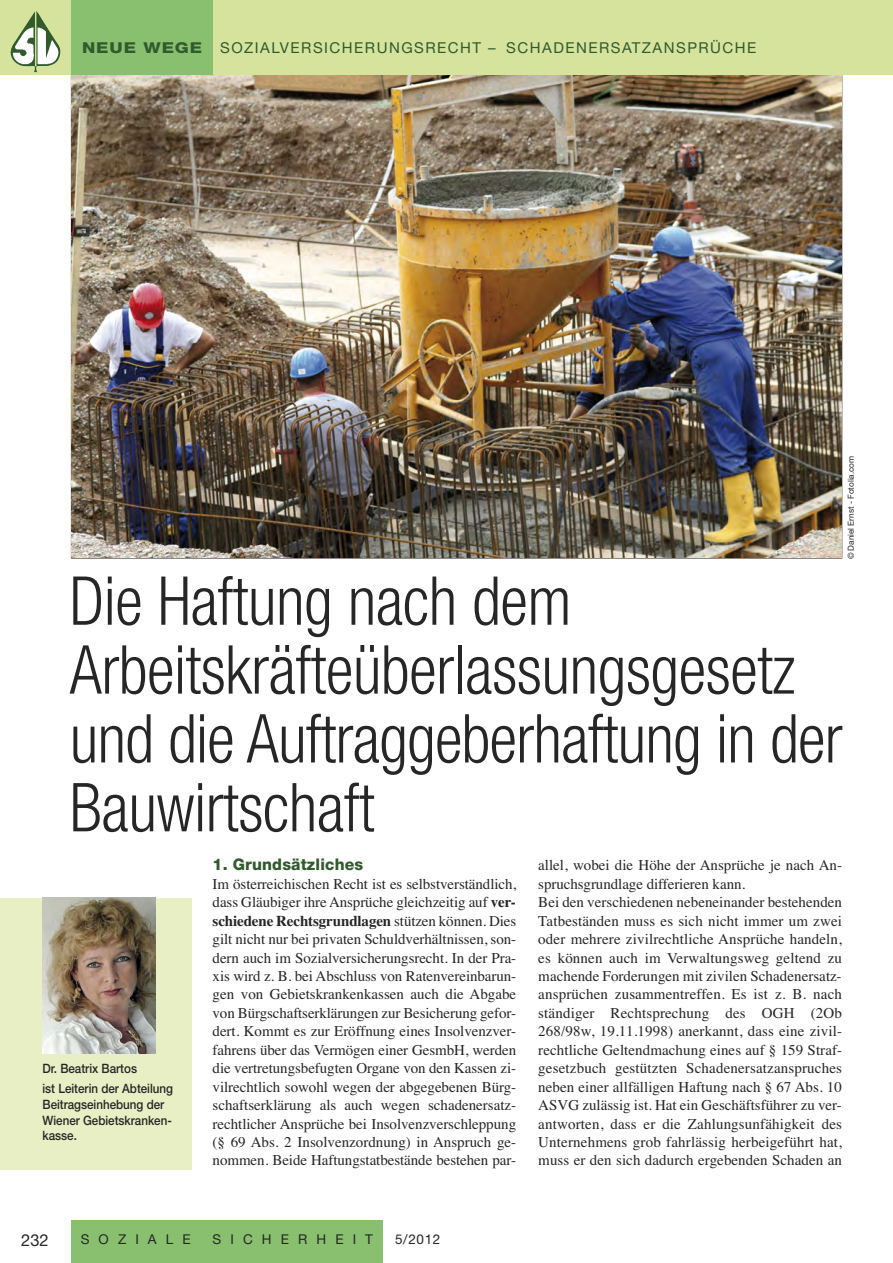
<style>
.page{position:relative;width:893px;height:1263px;background:#fff}
.page>*{position:absolute;margin:0;border:0;box-sizing:border-box;transform-origin:0 0}
.t1{font:300 condensed 67.5px/68.8px "Helvetica Neue LT Std";letter-spacing:-.005em;color:#272627;scale:.95 1}
.t2{font:16.5px "Helvetica Neue";color:#272627}
.t3{font:800 16.05px "Helvetica Neue";letter-spacing:.01em;color:#315a2d}
.t4{font:15px/18.5px "Times";letter-spacing:.005em;color:#272627;text-align:justify}
.t5{font:15px "Helvetica Neue";letter-spacing:.1em;color:#315a2d}
.t6{font:13.5px "Helvetica Neue";letter-spacing:.675em;color:#272627}
.t7{font:500 12.9px/15.8px "Helvetica Neue";color:#272627;scale:.9 1}
.t8{font:8.25px "Helvetica Neue";letter-spacing:-.005em;color:#272627}
.s1{font-weight:800}
.s2{font-weight:700}
</style>
<div class="page">
<img style="left:71px;top:74px;width:771px;height:484px">
<div style="left:0;top:0;width:893px;height:74px;background:#d5e39d"></div>
<div style="left:71px;top:0;width:142px;height:74px;background:#88c06f"></div>
<div style="left:71px;top:1220px;width:312px;height:43px;background:#88c06f"></div>
<img style="left:11px;top:11px;width:49px;height:61px">
<div style="left:0;top:898px;width:191px;height:272px;background:#e8efc4"></div>
<img style="left:43px;top:898px;width:112px;height:155px">
<p class="t5" style="left:82px;top:43px;width:676px"><span class="s1">NEUE WEGE</span> SOZIALVERSICHERUNGSRECHT – SCHADENERSATZANSPRÜCHE</p>
<p class="t8" style="left:848px;top:559px;width:105px;rotate:-90deg">© Daniel Ernst - Fotolia.com</p>
<h1 class="t1" style="left:70px;top:572px;width:815px">Die Haftung nach dem<br>Arbeitskräfteüberlassungsgesetz und die Auftraggeberhaftung in der<br>Bauwirtschaft</h1>
<p class="t7" style="left:43px;top:1060px;width:147px;line-height:20px">Dr. Beatrix Bartos<br>ist Leiterin der Abteilung</p>
<p class="t7" style="left:43px;top:1098px;width:145px">Beitragseinhebung der<br>Wiener Gebietskranken&shy;kasse.</p>
<p class="t3" style="left:213px;top:859px;width:152px">1. Grundsätzliches</p>
<p class="t4" style="left:213px;top:874px;width:305px">Im österreichischen Recht ist es selbstverständlich, dass Gläubiger ihre Ansprüche gleichzeitig auf <span class="s2">ver&shy;schiedene Rechtsgrundlagen</span> stützen können. Dies gilt nicht nur bei privaten Schuldverhältnissen, son&shy;dern auch im Sozialversicherungsrecht. In der Pra&shy;xis wird z. B. bei Abschluss von Ratenvereinbarun&shy;gen von Gebietskrankenkassen auch die Abgabe von Bürgschaftserklärungen zur Besicherung gefor&shy;dert. Kommt es zur Eröffnung eines Insolvenzver&shy;fahrens über das Vermögen einer GesmbH, werden die vertretungsbefugten Organe von den Kassen zi&shy;vilrechtlich sowohl wegen der abgegebenen Bürg&shy;schaftserklärung als auch wegen schadenersatz&shy;rechtlicher Ansprüche bei Insolvenzverschleppung (§ 69 Abs. 2 Insolvenzordnung) in Anspruch ge&shy;nommen. Beide Haftungstatbestände bestehen par-</p>
<p class="t4" style="left:538px;top:856px;width:305px;text-align:left">allel, wobei die Höhe der Ansprüche je nach An&shy;spruchsgrundlage differieren kann.<br>Bei den verschiedenen nebeneinander bestehenden Tatbeständen muss es sich nicht immer um zwei oder mehrere zivilrechtliche Ansprüche handeln, es können auch im Verwaltungsweg geltend zu machende Forderungen mit zivilen Schadenersatz&shy;ansprüchen zusammentreffen. Es ist z. B. nach ständiger Rechtsprechung des OGH (2Ob 268/98w, 19.11.1998) anerkannt, dass eine zivil&shy;rechtliche Geltendmachung eines auf § 159 Straf&shy;gesetzbuch gestützten Schadenersatzanspruches neben einer allfälligen Haftung nach § 67 Abs. 10<br>ASVG zulässig ist. Hat ein Geschäftsführer zu ver&shy;antworten, dass er die Zahlungsunfähigkeit des Unternehmens grob fahrlässig herbeigeführt hat, muss er den sich dadurch ergebenden Schaden an</p>
<p class="t2" style="left:21px;top:1234px;width:29px">232</p>
<p class="t6" style="left:81px;top:1234px;width:111px">SOZIALE</p>
<p class="t6" style="left:213px;top:1234px;width:162px">SICHERHEIT</p>
<p class="t6" style="left:395px;top:1234px;width:47px">5/2012</p>
</div>
